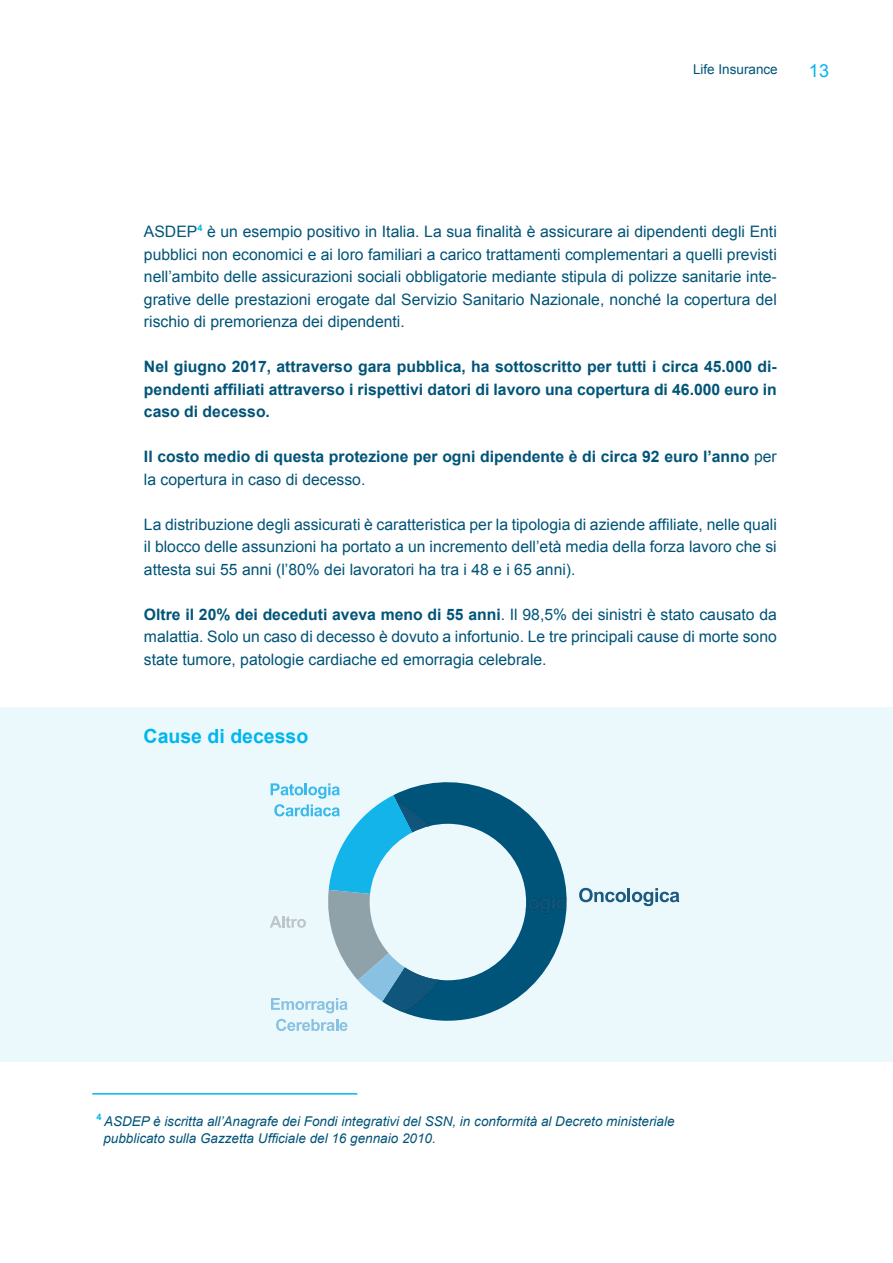
<style>
.page{position:relative;width:893px;height:1263px;background:#fff}
.page>*{position:absolute;margin:0;border:0;box-sizing:border-box;transform-origin:0 0}
.t1{font:700 19.5px "Arial";color:#00b6ed}
.t2{font:18px "Arial";color:#00b6ed}
.t3{font:15.75px/22.5px "Arial";color:#005478;text-align:justify}
.t4{font:700 15.75px/22.5px "Arial";color:#005478;text-align:justify}
.t5{font:italic 13.5px/16.5px "Arial";color:#005478}
.t6{font:13.5px "Arial";color:#005478}
.t7{font:700 9.15px "Arial";color:#00b6ed}
.s1{font-weight:400}
.s2{font-weight:700}
</style>
<div class="page">
<div style="left:0;top:707px;width:893px;height:355px;background:#ebf9fd"></div>
<hr style="left:92px;top:1093px;width:265px;height:1px;background:#00b6ed">
<svg style="left:276px;top:1019px;width:71px;height:12px"></svg>
<img style="left:405px;top:782px;width:162px;height:239px">
<svg style="left:579px;top:888px;width:100px;height:18px"></svg>
<svg style="left:270px;top:783px;width:142px;height:230px"></svg>
<p class="t6" style="left:693px;top:61px;width:86px">Life Insurance</p>
<p class="t2" style="left:809px;top:61px;width:22px">13</p>
<p class="t3" style="left:144px;top:221px;width:634px">ASDEP<sup>4</sup> è un esempio positivo in Italia. La sua finalità è assicurare ai dipendenti degli Enti pubblici non economici e ai loro familiari a carico trattamenti complementari a quelli previsti nell’ambito delle assicurazioni sociali obbligatorie mediante stipula di polizze sanitarie inte&shy;grative delle prestazioni erogate dal Servizio Sanitario Nazionale, nonché la copertura del rischio di premorienza dei dipendenti.</p>
<p class="t4" style="left:144px;top:356px;width:634px">Nel giugno 2017, attraverso gara pubblica, ha sottoscritto per tutti i circa 45.000 di&shy;pendenti affiliati attraverso i rispettivi datori di lavoro una copertura di 46.000 euro in caso di decesso.</p>
<p class="t4" style="left:144px;top:446px;width:634px">Il costo medio di questa protezione per ogni dipendente è di circa 92 euro l’anno <span class="s1">per la copertura in caso di decesso.</span></p>
<p class="t3" style="left:144px;top:513px;width:634px">La distribuzione degli assicurati è caratteristica per la tipologia di aziende affiliate, nelle quali il blocco delle assunzioni ha portato a un incremento dell’età media della forza lavoro che si attesta sui 55 anni (l’80% dei lavoratori ha tra i 48 e i 65 anni).</p>
<p class="t3" style="left:144px;top:603px;width:634px"><span class="s2">Oltre il 20% dei deceduti aveva meno di 55 anni</span>. Il 98,5% dei sinistri è stato causato da malattia. Solo un caso di decesso è dovuto a infortunio. Le tre principali cause di morte sono state tumore, patologie cardiache ed emorragia celebrale.</p>
<p class="t1" style="left:144px;top:725px;width:166px">Cause di decesso</p>
<p class="t7" style="left:96px;top:1111px;width:7px">4</p>
<p class="t5" style="left:103px;top:1113px;width:573px">ASDEP è iscritta all’Anagrafe dei Fondi integrativi del SSN, in conformità al Decreto ministeriale pubblicato sulla Gazzetta Ufficiale del 16 gennaio 2010.</p>
</div>
